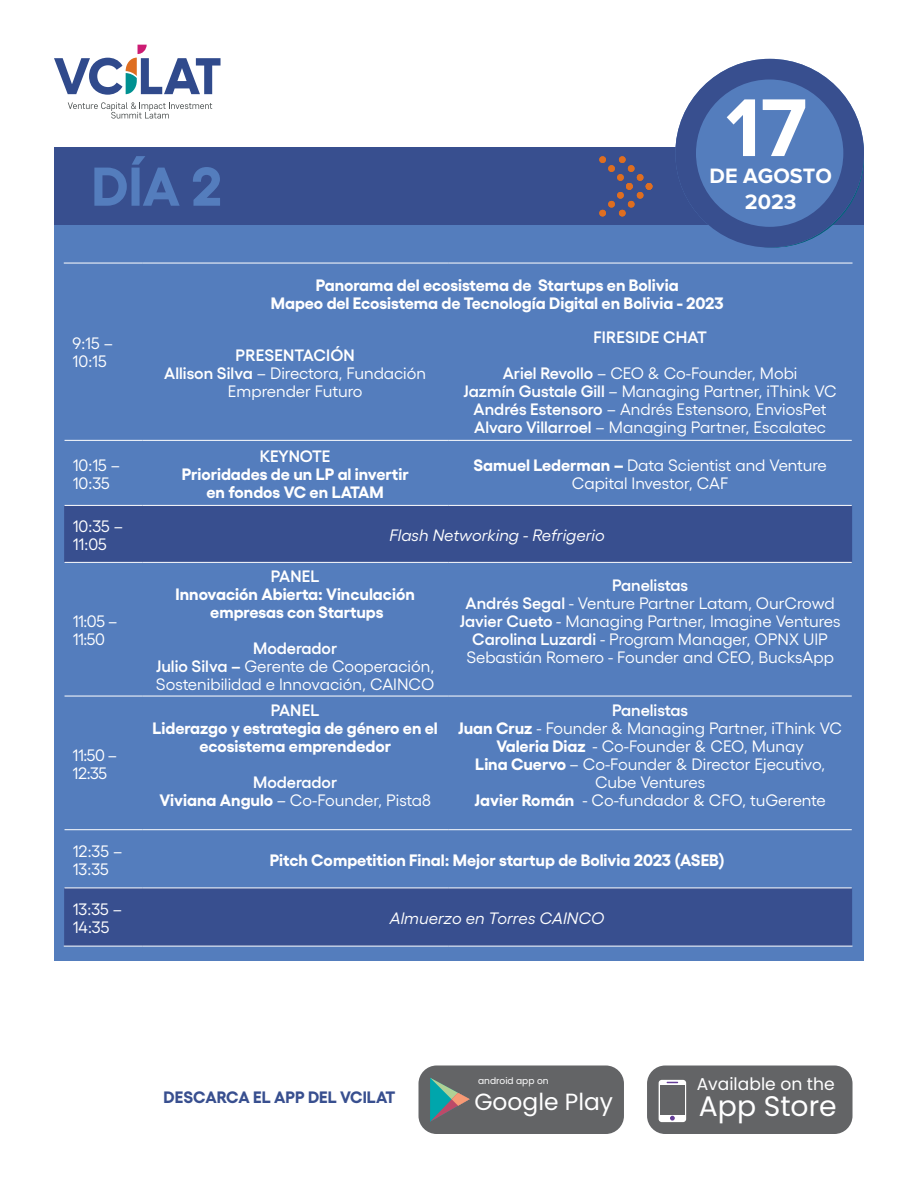
<style>
.page{position:relative;width:918px;height:1188px;background:#fff}
.page>*{position:absolute;margin:0;border:0;box-sizing:border-box;transform-origin:0 0}
.t1{font:700 84.9px "Proxima Nova";color:#fff}
.t2{font:700 82.2px "Proxima Nova";color:#fff}
.t3{font:700 54.45px "Gellix";color:#547dbd}
.t4{font:28.2px "Poppins";color:#fff}
.t5{font:23.4px "Poppins";color:#fff}
.t6{font:700 21.6px/26px "Proxima Nova";color:#fff;text-align:center}
.t7{font:700 20.85px/25px "Proxima Nova";color:#fff;text-align:center}
.t8{font:17.1px "Poppins";color:#fff}
.t9{font:16.5px/18px "Gellix";color:#fff}
.t10{font:700 16.5px/18px "Gellix";color:#fff;text-align:center}
.t11{font:600 16.5px/36px "Gellix";letter-spacing:.01em;color:#fff;text-align:center}
.t12{font:italic 16.5px "Gellix";color:#fff}
.t13{font:700 16.5px "Gellix";color:#384f8f}
.t14{font:600 16.5px "Gellix";letter-spacing:-.02em;color:#fff}
.t15{font:9.15px "Poppins";color:#fff}
.s1{font-weight:600}
.s2{font-weight:400}
.s3{font-weight:700}
</style>
<div class="page">
<svg style="left:54px;top:45px;width:167px;height:50px"></svg>
<svg style="left:68px;top:102px;width:144px;height:17px"></svg>
<div style="left:54px;top:147px;width:810px;height:814px;background:#547dbd"></div>
<div style="left:54px;top:147px;width:810px;height:78px;background:#384f8f"></div>
<svg style="left:599px;top:156px;width:54px;height:61px"></svg>
<svg style="left:64px;top:505px;width:788px;height:441px"></svg>
<hr style="left:64px;top:263px;width:78px;height:1px;background:#fff">
<hr style="left:142px;top:263px;width:306px;height:1px;background:#fff">
<hr style="left:448px;top:263px;width:405px;height:1px;background:#fff">
<hr style="left:65px;top:440px;width:77px;height:1px;background:#fff">
<hr style="left:142px;top:440px;width:306px;height:1px;background:#fff">
<hr style="left:448px;top:440px;width:404px;height:1px;background:#fff">
<hr style="left:65px;top:505px;width:77px;height:1px;background:#fff">
<hr style="left:142px;top:505px;width:306px;height:1px;background:#fff">
<hr style="left:448px;top:505px;width:404px;height:1px;background:#fff">
<hr style="left:65px;top:562px;width:77px;height:1px;background:#fff">
<hr style="left:142px;top:562px;width:306px;height:1px;background:#fff">
<hr style="left:448px;top:562px;width:404px;height:1px;background:#fff">
<hr style="left:65px;top:696px;width:77px;height:1px;background:#fff">
<hr style="left:142px;top:696px;width:306px;height:1px;background:#fff">
<hr style="left:448px;top:696px;width:404px;height:1px;background:#fff">
<hr style="left:65px;top:829px;width:77px;height:1px;background:#fff">
<hr style="left:142px;top:829px;width:306px;height:1px;background:#fff">
<hr style="left:448px;top:829px;width:404px;height:1px;background:#fff">
<hr style="left:65px;top:888px;width:77px;height:1px;background:#fff">
<hr style="left:142px;top:888px;width:306px;height:1px;background:#fff">
<hr style="left:448px;top:888px;width:404px;height:1px;background:#fff">
<hr style="left:64px;top:946px;width:78px;height:1px;background:#fff">
<hr style="left:142px;top:946px;width:306px;height:1px;background:#fff">
<hr style="left:448px;top:946px;width:405px;height:1px;background:#fff">
<div style="left:675px;top:59px;width:189px;height:189px;background:#384f8f;border-radius:50%"></div>
<div style="left:696px;top:80px;width:147px;height:147px;background:#547dbd;border-radius:50%"></div>
<div style="left:647px;top:1066px;width:206px;height:68px;background:#636466;border-radius:18px"></div>
<svg style="left:659px;top:1080px;width:27px;height:42px"></svg>
<div style="left:660px;top:1085px;width:25px;height:30px;background:#636466"></div>
<svg style="left:670px;top:1116px;width:5px;height:5px"></svg>
<div style="left:419px;top:1066px;width:205px;height:68px;background:#636466;border-radius:18px"></div>
<svg style="left:430px;top:1078px;width:40px;height:44px"></svg>
<h3 class="t3" style="left:92px;top:143px;width:132px">DÍA 2</h3>
<h1 class="t1" style="left:726px;top:79px;width:83px">17</h1>
<h3 class="t6" style="left:710px;top:164px;width:124px">DE AGOSTO<br>2023</h3>
<h2 class="t2" style="left:730px;top:84px;width:85px">16</h2>
<p class="t7" style="left:714px;top:166px;width:120px">DE AGOSTO<br>2023</p>
<p class="t9" style="left:73px;top:333px;width:42px">9:15 –<br>10:15</p>
<p class="t9" style="left:73px;top:454px;width:49px">10:15 –<br>10:35</p>
<p class="t10" style="left:271px;top:274px;width:454px">Panorama del ecosistema de Startups en Bolivia<br>Mapeo del Ecosistema de Tecnología Digital en Bolivia - 2023</p>
<p class="t9" style="left:164px;top:345px;width:263px;text-align:center"><span class="s1">PRESENTACIÓN<br>Allison Silva</span> – Directora, Fundación<br>Emprender Futuro</p>
<p class="t11" style="left:503px;top:318px;width:296px">FIRESIDE CHAT<br>Ariel Revollo <span class="s2">– CEO &amp; Co-Founder, Mobi</span></p>
<p class="t9" style="left:463px;top:381px;width:375px;text-align:center"><span class="s1">Jazmín Gustale Gill</span> – Managing Partner, iThink VC<br><span class="s1">Andrés Estensoro</span> – Andrés Estensoro, EnviosPet<br><span class="s1">Alvaro Villarroel</span> – Managing Partner, Escalatec</p>
<p class="t14" style="left:260px;top:443px;width:72px">KEYNOTE</p>
<p class="t10" style="left:182px;top:463px;width:229px">Prioridades de un LP al invertir en fondos VC en LATAM</p>
<p class="t9" style="left:473px;top:454px;width:355px;text-align:center"><span class="s3">Samuel Lederman –</span> Data Scientist and Venture<br>Capital Investor, CAF</p>
<p class="t9" style="left:73px;top:515px;width:52px">10:35 –<br>11:05</p>
<p class="t12" style="left:390px;top:522px;width:217px">Flash Networking - Refrigerio</p>
<p class="t9" style="left:73px;top:611px;width:46px">11:05 –<br>11:50</p>
<p class="t9" style="left:73px;top:744px;width:46px">11:50 –<br>12:35</p>
<p class="t11" style="left:271px;top:556px;width:50px">PANEL</p>
<p class="t10" style="left:176px;top:583px;width:241px">Innovación Abierta: Vinculación empresas con Startups</p>
<p class="t9" style="left:156px;top:638px;width:280px;text-align:center"><span class="s1">Moderador<br>Julio Silva –</span> Gerente de Cooperación,<br>Sostenibilidad e Innovación, CAINCO</p>
<p class="t11" style="left:271px;top:690px;width:50px">PANEL</p>
<p class="t10" style="left:152px;top:717px;width:287px">Liderazgo y estrategia de género en el ecosistema emprendedor</p>
<p class="t9" style="left:159px;top:771px;width:273px;text-align:center"><span class="s1">Moderador<br></span><span class="s3">Viviana Angulo</span> – Co-Founder, Pista8</p>
<p class="t9" style="left:460px;top:575px;width:382px;text-align:center"><span class="s1">Panelistas<br>Andrés Segal</span> - Venture Partner Latam, OurCrowd <span class="s1">Javier Cueto</span> - Managing Partner, Imagine Ventures <span class="s1">Carolina Luzardi</span> - Program Manager, OPNX UIP Sebastián Romero - Founder and CEO, BucksApp</p>
<p class="t9" style="left:458px;top:699px;width:385px;text-align:center"><span class="s1">Panelistas<br></span><span class="s3">Juan Cruz</span> - Founder &amp; Managing Partner, iThink VC <span class="s3">Valeria Diaz</span> - Co-Founder &amp; CEO, Munay<br><span class="s3">Lina Cuervo</span> – Co-Founder &amp; Director Ejecutivo, Cube Ventures<br><span class="s3">Javier Román</span> - Co-fundador &amp; CFO, tuGerente</p>
<p class="t9" style="left:73px;top:840px;width:51px">12:35 –<br>13:35</p>
<p class="t10" style="left:270px;top:849px;width:457px">Pitch Competition Final: Mejor startup de Bolivia 2023 (ASEB)</p>
<p class="t9" style="left:73px;top:898px;width:51px">13:35 –<br>14:35</p>
<p class="t12" style="left:390px;top:905px;width:216px">Almuerzo en Torres CAINCO</p>
<p class="t13" style="left:164px;top:1084px;width:233px">DESCARCA EL APP DEL VCILAT</p>
<p class="t15" style="left:478px;top:1076px;width:72px">android app on</p>
<h3 class="t5" style="left:474px;top:1088px;width:140px">Google Play</h3>
<p class="t8" style="left:697px;top:1075px;width:139px">Available on the</p>
<h3 class="t4" style="left:699px;top:1090px;width:139px">App Store</h3>
</div>
